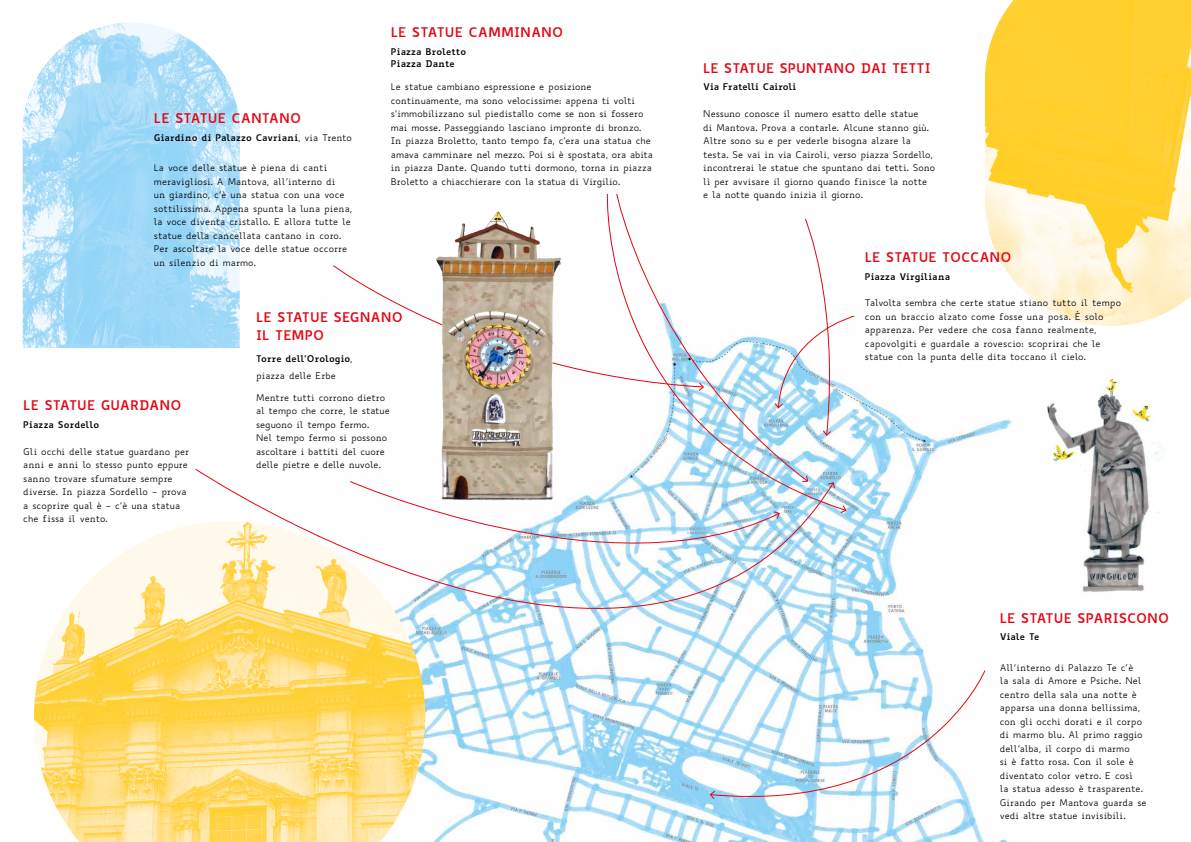
<style>
.page{position:relative;width:1191px;height:842px;background:#fff}
.page>*{position:absolute;margin:0;border:0;box-sizing:border-box;transform-origin:0 0}
.t1{font:700 13px/18px "Biancoenero";letter-spacing:-.005em;color:#e30613}
.t2{font:9px/13.5px "Biancoenero";letter-spacing:-.005em;color:#000}
.t3{font:700 9px/12px "Biancoenero";letter-spacing:.005em;color:#000}
.s1{font-weight:400}
</style>
<div class="page">
<img style="left:425px;top:390px;width:587px;height:452px">
<svg style="left:709px;top:670px;width:277px;height:145px"></svg>
<svg style="left:709px;top:790px;width:7px;height:10px"></svg>
<svg style="left:333px;top:265px;width:265px;height:109px"></svg>
<svg style="left:847px;top:315px;width:8px;height:122px"></svg>
<svg style="left:598px;top:194px;width:249px;height:318px"></svg>
<svg style="left:839px;top:504px;width:8px;height:10px"></svg>
<svg style="left:616px;top:194px;width:193px;height:274px"></svg>
<svg style="left:195px;top:468px;width:639px;height:305px"></svg>
<svg style="left:826px;top:482px;width:9px;height:7px"></svg>
<img style="left:985px;top:0;width:206px;height:326px">
<img style="left:23px;top:22px;width:217px;height:326px">
<img style="left:34px;top:521px;width:391px;height:321px">
<img style="left:408px;top:211px;width:165px;height:299px">
<img style="left:1047px;top:377px;width:116px;height:215px">
<h1 class="t1" style="left:154px;top:108px;width:149px">LE STATUE CANTANO</h1>
<p class="t3" style="left:154px;top:130px;width:200px">Giardino di Palazzo Cavriani<span class="s1">, via Trento</span></p>
<p class="t2" style="left:154px;top:161px;width:200px">La voce delle statue è piena di canti meravigliosi. A Mantova, all’interno di<br>un giardino, c’è una statua con una voce sottilissima. Appena spunta la luna piena, la voce diventa cristallo. E allora tutte le statue della cancellata cantano in coro.<br>Per ascoltare la voce delle statue occorre un silenzio di marmo.</p>
<h1 class="t1" style="left:391px;top:22px;width:174px">LE STATUE CAMMINANO</h1>
<p class="t3" style="left:391px;top:44px;width:77px">Piazza Broletto<br>Piazza Dante</p>
<p class="t2" style="left:391px;top:80px;width:263px">Le statue cambiano espressione e posizione continuamente, ma sono velocissime: appena ti volti s’immobilizzano sul piedistallo come se non si fossero mai mosse. Passeggiando lasciano impronte di bronzo.<br>In piazza Broletto, tanto tempo fa, c’era una statua che amava camminare nel mezzo. Poi si è spostata, ora abita in piazza Dante. Quando tutti dormono, torna in piazza Broletto a chiacchierare con la statua di Virgilio.</p>
<h1 class="t1" style="left:23px;top:395px;width:160px">LE STATUE GUARDANO</h1>
<p class="t3" style="left:23px;top:417px;width:77px">Piazza Sordello</p>
<p class="t2" style="left:23px;top:444px;width:167px">Gli occhi delle statue guardano per anni e anni lo stesso punto eppure sanno trovare sfumature sempre diverse. In piazza Sordello – prova a scoprire qual è – c’è una statua che fissa il vento.</p>
<h1 class="t1" style="left:256px;top:306px;width:148px">LE STATUE SEGNANO<br>IL TEMPO</h1>
<p class="t3" style="left:256px;top:349px;width:98px;line-height:16.7px">Torre dell’Orologio<span class="s1">, piazza delle Erbe</span></p>
<p class="t2" style="left:256px;top:390px;width:135px">Mentre tutti corrono dietro al tempo che corre, le statue seguono il tempo fermo.<br>Nel tempo fermo si possono ascoltare i battiti del cuore delle pietre e delle nuvole.</p>
<h1 class="t1" style="left:703px;top:57px;width:229px">LE STATUE SPUNTANO DAI TETTI</h1>
<p class="t3" style="left:703px;top:80px;width:95px">Via Fratelli Cairoli</p>
<p class="t2" style="left:703px;top:107px;width:234px">Nessuno conosce il numero esatto delle statue<br>di Mantova. Prova a contarle. Alcune stanno giù.<br>Altre sono su e per vederle bisogna alzare la testa. Se vai in via Cairoli, verso piazza Sordello, incontrerai le statue che spuntano dai tetti. Sono lì per avvisare il giorno quando finisce la notte<br>e la notte quando inizia il giorno.</p>
<h1 class="t1" style="left:864px;top:247px;width:148px">LE STATUE TOCCANO</h1>
<p class="t3" style="left:864px;top:269px;width:87px">Piazza Virgiliana</p>
<p class="t2" style="left:865px;top:296px;width:258px">Talvolta sembra che certe statue stiano tutto il tempo con un braccio alzato come fosse una posa. È solo apparenza. Per vedere che cosa fanno realmente, capovolgiti e guardale a rovescio: scoprirai che le statue con la punta delle dita toccano il cielo.</p>
<h1 class="t1" style="left:999px;top:607px;width:171px">LE STATUE SPARISCONO</h1>
<p class="t3" style="left:999px;top:630px;width:41px">Viale Te</p>
<p class="t2" style="left:999px;top:660px;width:148px">All’interno di Palazzo Te c’è<br>la sala di Amore e Psiche. Nel centro della sala una notte è apparsa una donna bellissima, con gli occhi dorati e il corpo di marmo blu. Al primo raggio dell’alba, il corpo di marmo<br>si è fatto rosa. Con il sole è diventato color vetro. E così<br>la statua adesso è trasparente.<br>Girando per Mantova guarda se vedi altre statue invisibili.</p>
</div>
